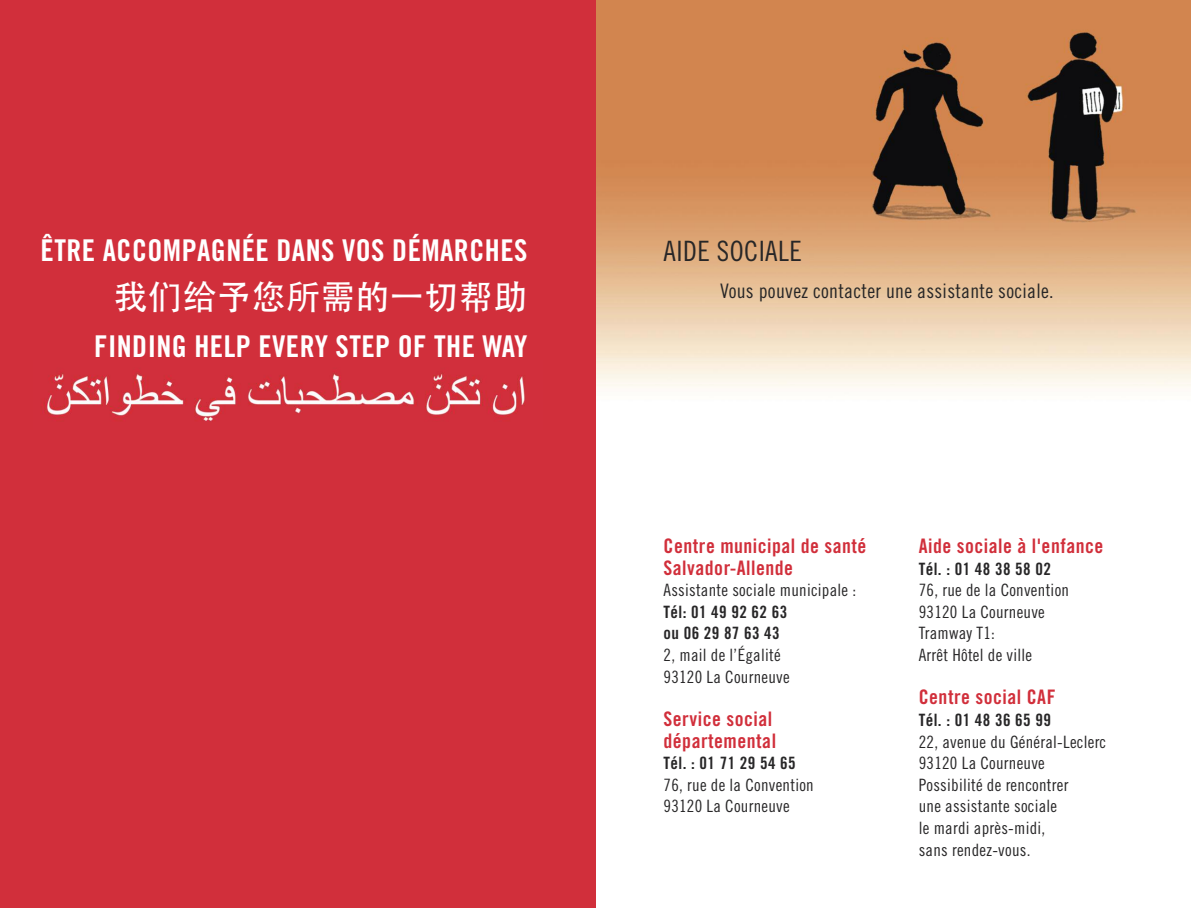
<style>
.page{position:relative;width:1191px;height:908px;background:#fff}
.page>*{position:absolute;margin:0;border:0;box-sizing:border-box;transform-origin:0 0}
.t1{font:34px "ST Heiti";letter-spacing:.015em;color:#fff}
.t2{font:30px "Trade Gothic Bold Cond Twenty";letter-spacing:.015em;color:#fff}
.t3{font:28px "Trade Gothic Cond Eighteen";letter-spacing:.015em;color:#272627}
.t4{font:20px/21.6px "Trade Gothic Bold Cond Twenty";letter-spacing:.025em;color:#d12f3b}
.t5{font:20px "Trade Gothic Cond Eighteen";letter-spacing:.015em;color:#272627}
.t6{font:17px/21.6px "Trade Gothic Cond Eighteen";letter-spacing:.015em;color:#272627}
.t7{font:17px/21.6px "Trade Gothic Bold Cond Twenty";letter-spacing:.025em;color:#272627}
</style>
<div class="page">
<img style="left:595px;top:0;width:596px;height:850px">
<div style="left:0;top:0;width:595px;height:907px;background:#d12f3b"></div>
<img style="left:45px;top:373px;width:480px;height:49px">
<h2 class="t2" style="left:41px;top:239px;width:488px">ÊTRE ACCOMPAGNÉE DANS VOS DÉMARCHES</h2>
<h1 class="t1" style="left:114px;top:280px;width:415px">我们给予您所需的一切帮助</h1>
<h2 class="t2" style="left:94px;top:335px;width:435px">FINDING HELP EVERY STEP OF THE WAY</h2>
<h3 class="t3" style="left:663px;top:241px;width:140px">AIDE SOCIALE</h3>
<p class="t5" style="left:720px;top:283px;width:335px">Vous pouvez contacter une assistante sociale.</p>
<p class="t4" style="left:663px;top:536px;width:204px">Centre municipal de santé<br>Salvador-Allende</p>
<p class="t6" style="left:663px;top:580px;width:194px">Assistante sociale municipale :</p>
<p class="t7" style="left:663px;top:602px;width:125px">Tél: 01 49 92 62 63 ou 06 29 87 63 43</p>
<p class="t6" style="left:663px;top:645px;width:128px">2, mail de l’Égalité<br>93120 La Courneuve</p>
<p class="t4" style="left:663px;top:709px;width:114px">Service social départemental</p>
<p class="t7" style="left:663px;top:753px;width:134px">Tél. : 01 71 29 54 65</p>
<p class="t6" style="left:663px;top:775px;width:152px">76, rue de la Convention<br>93120 La Courneuve</p>
<p class="t4" style="left:918px;top:536px;width:186px">Aide sociale à l'enfance</p>
<p class="t7" style="left:918px;top:559px;width:134px">Tél. : 01 48 38 58 02</p>
<p class="t6" style="left:918px;top:580px;width:152px">76, rue de la Convention<br>93120 La Courneuve<br>Tramway T1:<br>Arrêt Hôtel de ville</p>
<p class="t4" style="left:918px;top:687px;width:138px">Centre social CAF</p>
<p class="t7" style="left:918px;top:710px;width:134px">Tél. : 01 48 36 65 99</p>
<p class="t6" style="left:918px;top:731px;width:189px">22, avenue du Général-Leclerc<br>93120 La Courneuve<br>Possibilité de rencontrer<br>une assistante sociale<br>le mardi après-midi,<br>sans rendez-vous.</p>
</div>
